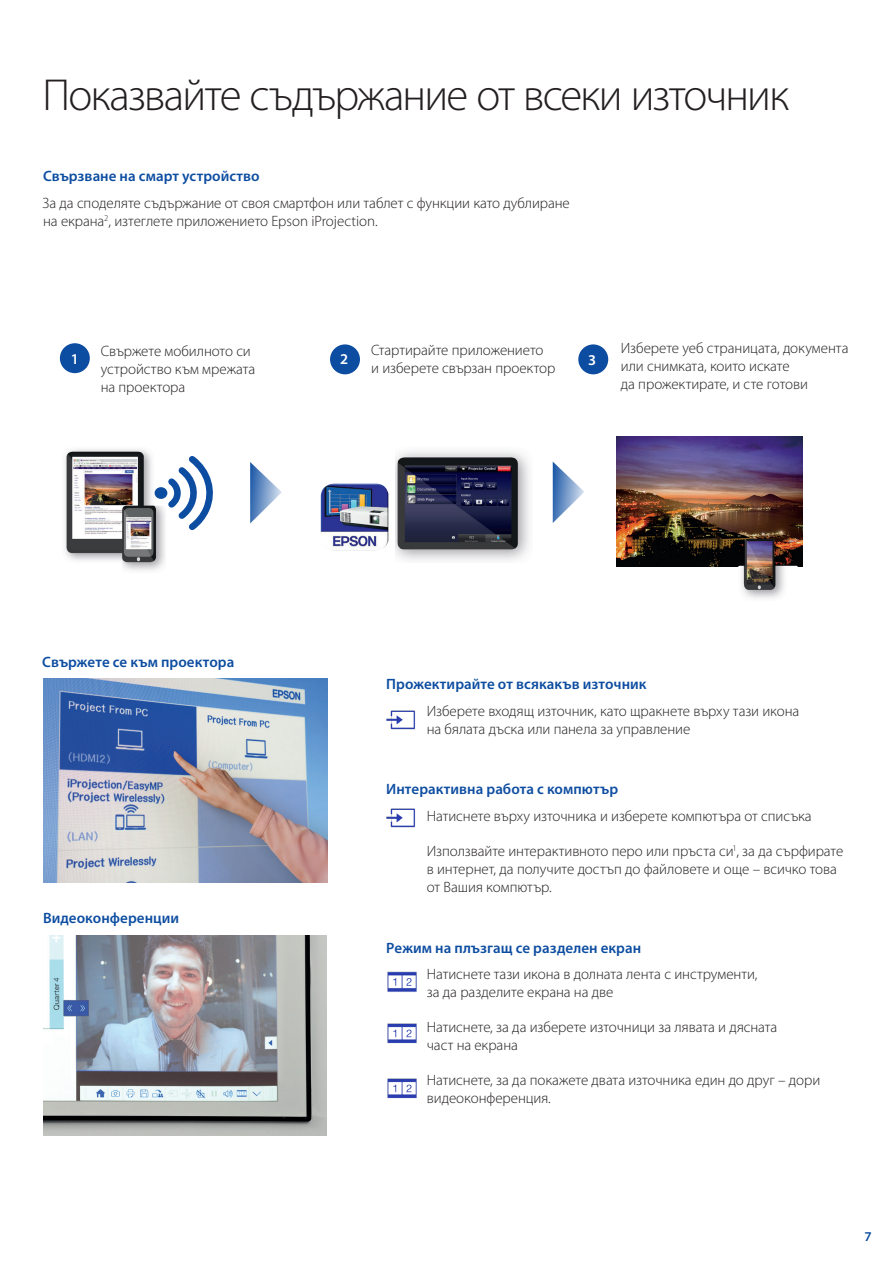
<style>
.page{position:relative;width:893px;height:1263px;background:#fff}
.page>*{position:absolute;margin:0;border:0;box-sizing:border-box;transform-origin:0 0}
.Page_title{font:300 45px "Myriad Pro";letter-spacing:-.04em;color:#231f20}
.Body__enlarged_for_t{font:300 15px/18px "Myriad Pro";letter-spacing:-.005em;color:#231f20}
.Numbering_copy{font:600 15px "Myriad Pro";letter-spacing:.005em;color:#0d4da1}
.Subheads__enlarged_f{font:600 15px "Myriad Pro";letter-spacing:.005em;color:#0d4da1}
.Body__enlarged_for_t-2{font:600 15px "Myriad Pro";color:#fff}
.t1{font:600 13.5px "Myriad Pro";color:#0d4da1}
</style>
<div class="page">
<img style="left:43px;top:679px;width:285px;height:204px">
<img style="left:43px;top:935px;width:284px;height:201px">
<div style="left:60px;top:343px;width:30px;height:30px;background:#0d4da1;border-radius:50%"></div>
<div style="left:330px;top:344px;width:30px;height:30px;background:#0d4da1;border-radius:50%"></div>
<div style="left:578px;top:344px;width:30px;height:30px;background:#0d4da1;border-radius:50%"></div>
<img style="left:617px;top:436px;width:186px;height:130px">
<svg style="left:250px;top:462px;width:32px;height:61px"></svg>
<svg style="left:553px;top:462px;width:31px;height:61px"></svg>
<img style="left:321px;top:483px;width:67px;height:66px">
<img style="left:745px;top:539px;width:29px;height:27px">
<img style="left:396px;top:451px;width:133px;height:110px">
<img style="left:64px;top:449px;width:89px;height:112px">
<img style="left:386px;top:710px;width:29px;height:20px">
<img style="left:386px;top:808px;width:29px;height:20px">
<img style="left:387px;top:971px;width:30px;height:21px">
<img style="left:387px;top:1023px;width:30px;height:21px">
<img style="left:387px;top:1078px;width:30px;height:21px">
<img style="left:738px;top:566px;width:60px;height:32px">
<img style="left:122px;top:506px;width:43px;height:65px">
<svg style="left:153px;top:456px;width:60px;height:80px"></svg>
<p class="Page_title" style="left:42px;top:68px;width:748px">Показвайте съдържание от всеки източник</p>
<p class="Numbering_copy" style="left:43px;top:167px;width:218px">Свързване на смарт устройство</p>
<p class="Body__enlarged_for_t" style="left:43px;top:194px;width:529px">За да споделяте съдържание от своя смартфон или таблет с функции като дублиране на екрана<sup>2</sup>, изтеглете приложението Epson iProjection.</p>
<p class="Body__enlarged_for_t-2" style="left:59px;top:350px;width:21px">11</p>
<p class="Body__enlarged_for_t" style="left:101px;top:342px;width:156px">Свържете мобилното си устройство към мрежата на проектора</p>
<p class="Body__enlarged_for_t" style="left:371px;top:341px;width:186px">Стартирайте приложението<br>и изберете свързан проектор</p>
<p class="Body__enlarged_for_t" style="left:621px;top:339px;width:229px">Изберете уеб страницата, документа или снимката, които искате<br>да прожектирате, и сте готови</p>
<p class="Body__enlarged_for_t-2" style="left:340px;top:350px;width:10px">2</p>
<p class="Body__enlarged_for_t-2" style="left:588px;top:351px;width:10px">3</p>
<p class="Subheads__enlarged_f" style="left:42px;top:652px;width:194px">Свържете се към проектора</p>
<p class="Subheads__enlarged_f" style="left:43px;top:908px;width:138px">Видеоконференции</p>
<p class="Numbering_copy" style="left:386px;top:675px;width:262px">Прожектирайте от всякакъв източник</p>
<p class="Body__enlarged_for_t" style="left:427px;top:702px;width:374px">Изберете входящ източник, като щракнете върху тази икона на бялата дъска или панела за управление</p>
<p class="Numbering_copy" style="left:386px;top:780px;width:233px">Интерактивна работа с компютър</p>
<p class="Body__enlarged_for_t" style="left:427px;top:807px;width:386px">Натиснете върху източника и изберете компютъра от списъка</p>
<p class="Body__enlarged_for_t" style="left:427px;top:842px;width:418px">Използвайте интерактивното перо или пръста си<sup>1</sup>, за да сърфирате в интернет, да получите достъп до файловете и още – всичко това от Вашия компютър.</p>
<p class="Numbering_copy" style="left:386px;top:938px;width:256px">Режим на плъзгащ се разделен екран</p>
<p class="Body__enlarged_for_t" style="left:427px;top:965px;width:332px">Натиснете тази икона в долната лента с инструменти, за да разделите екрана на две</p>
<p class="Body__enlarged_for_t" style="left:427px;top:1018px;width:352px">Натиснете, за да изберете източници за лявата и дясната част на екрана</p>
<p class="Body__enlarged_for_t" style="left:427px;top:1071px;width:395px">Натиснете, за да покажете двата източника един до друг – дори видеоконференция.</p>
<p class="t1" style="left:864px;top:1228px;width:9px">7</p>
</div>
